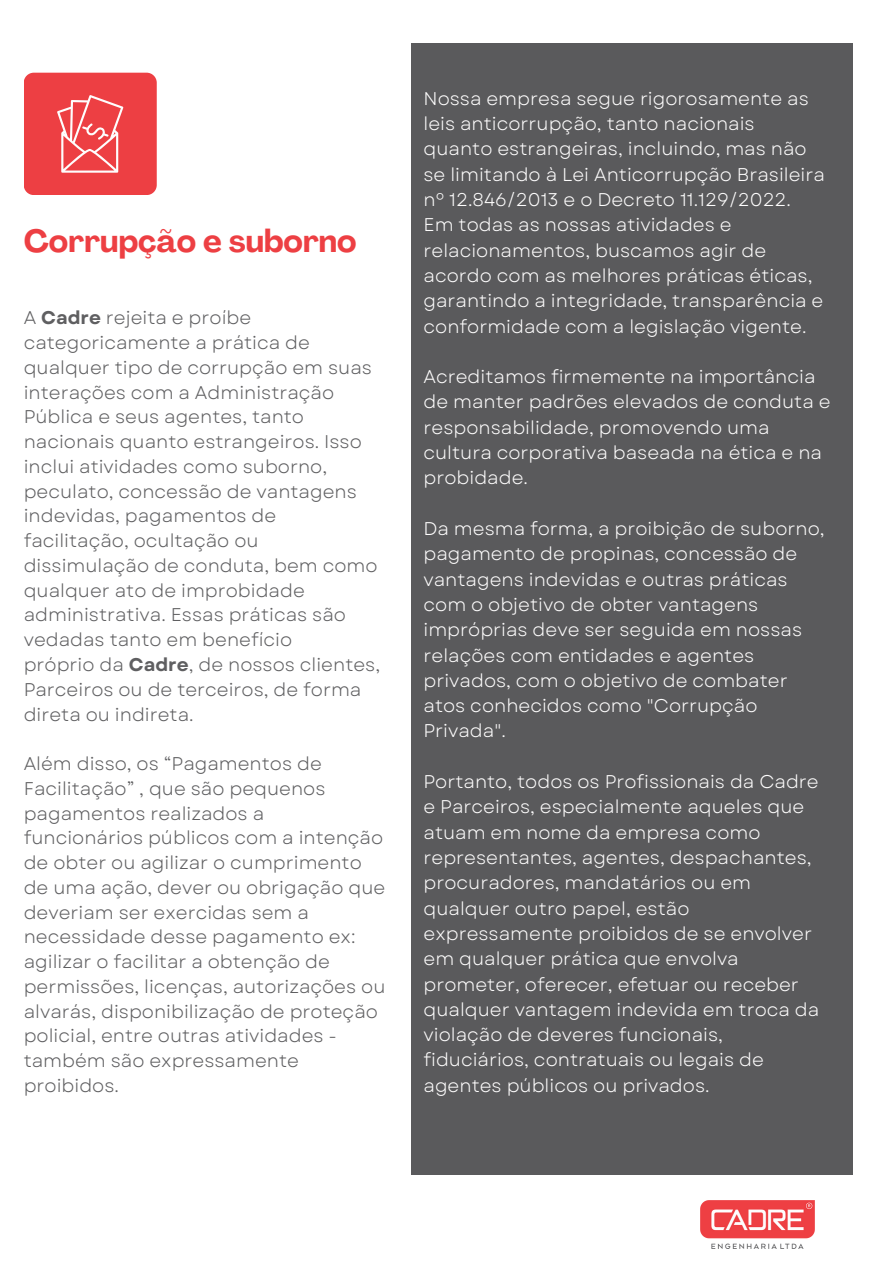
<style>
.page{position:relative;width:894px;height:1264px;background:#fff}
.page>*{position:absolute;margin:0;border:0;box-sizing:border-box;transform-origin:0 0}
.t1{font:700 31.5px "Agrandir";color:#ed3f43}
.t2{font:18.45px "Garet";color:#fefdfd}
.t3{font:18.45px/24.8px "Garet";color:#5f5f61}
.s1{font-weight:700}
</style>
<div class="page">
<div style="left:411px;top:43px;width:440px;height:1131px;background:#5a5a5c"></div>
<div style="left:24px;top:73px;width:133px;height:122px;background:#ed3f43;border-radius:10px"></div>
<svg style="left:57px;top:95px;width:66px;height:78px"></svg>
<img style="left:700px;top:1200px;width:113px;height:48px">
<p class="t1" style="left:24px;top:228px;width:334px">Corrupção e suborno</p>
<p class="t3" style="left:24px;top:305px;width:229px">A <span class="s1">Cadre</span> rejeita e proíbe</p>
<p class="t3" style="left:24px;top:330px;width:355px">categoricamente a prática de qualquer tipo de corrupção em suas interações com a Administração<br>Pública e seus agentes, tanto nacionais quanto estrangeiros. Isso inclui atividades como suborno, peculato, concessão de vantagens indevidas, pagamentos de facilitação, ocultação ou dissimulação de conduta, bem como qualquer ato de improbidade administrativa. Essas práticas são vedadas tanto em benefício</p>
<p class="t3" style="left:24px;top:652px;width:358px">próprio da <span class="s1">Cadre</span>, de nossos clientes,</p>
<p class="t3" style="left:24px;top:677px;width:339px">Parceiros ou de terceiros, de forma</p>
<p class="t3" style="left:24px;top:701px;width:171px">direta ou indireta.</p>
<p class="t3" style="left:24px;top:751px;width:363px">Além disso, os “Pagamentos de<br>Facilitação” , que são pequenos pagamentos realizados a funcionários públicos com a intenção de obter ou agilizar o cumprimento de uma ação, dever ou obrigação que deveriam ser exercidas sem a necessidade desse pagamento ex: agilizar o facilitar a obtenção de permissões, licenças, autorizações ou alvarás, disponibilização de proteção policial, entre outras atividades - também são expressamente proibidos.</p>
<p class="t2" style="left:423px;top:85px;width:386px">Nossa empresa segue rigorosamente as</p>
<h1 class="t2" style="left:423px;top:110px;width:332px">leis anticorrupção, tanto nacionais</h1>
<p class="t2" style="left:423px;top:136px;width:384px">quanto estrangeiras, incluindo, mas não</p>
<p class="t2" style="left:423px;top:161px;width:403px">se limitando à Lei Anticorrupção Brasileira</p>
<p class="t2" style="left:423px;top:186px;width:369px">nº 12.846/2013 e o Decreto 11.129/2022.</p>
<p class="t2" style="left:423px;top:211px;width:309px">Em todas as nossas atividades e</p>
<p class="t2" style="left:423px;top:237px;width:344px">relacionamentos, buscamos agir de</p>
<p class="t2" style="left:423px;top:262px;width:390px">acordo com as melhores práticas éticas,</p>
<p class="t2" style="left:423px;top:287px;width:401px">garantindo a integridade, transparência e</p>
<p class="t2" style="left:423px;top:313px;width:384px">conformidade com a legislação vigente.</p>
<p class="t2" style="left:423px;top:363px;width:393px">Acreditamos firmemente na importância</p>
<p class="t2" style="left:423px;top:389px;width:408px">de manter padrões elevados de conduta e</p>
<p class="t2" style="left:423px;top:414px;width:347px">responsabilidade, promovendo uma</p>
<p class="t2" style="left:423px;top:439px;width:400px">cultura corporativa baseada na ética e na</p>
<p class="t2" style="left:423px;top:464px;width:106px">probidade.</p>
<p class="t2" style="left:423px;top:515px;width:402px">Da mesma forma, a proibição de suborno,</p>
<p class="t2" style="left:423px;top:540px;width:375px">pagamento de propinas, concessão de</p>
<p class="t2" style="left:423px;top:566px;width:365px">vantagens indevidas e outras práticas</p>
<p class="t2" style="left:423px;top:591px;width:336px">com o objetivo de obter vantagens</p>
<p class="t2" style="left:423px;top:616px;width:380px">impróprias deve ser seguida em nossas</p>
<p class="t2" style="left:423px;top:641px;width:332px">relações com entidades e agentes</p>
<p class="t2" style="left:423px;top:667px;width:365px">privados, com o objetivo de combater</p>
<p class="t2" style="left:423px;top:692px;width:335px">atos conhecidos como "Corrupção</p>
<p class="t2" style="left:423px;top:717px;width:84px">Privada".</p>
<p class="t2" style="left:423px;top:768px;width:396px">Portanto, todos os Profissionais da Cadre</p>
<p class="t2" style="left:423px;top:793px;width:382px">e Parceiros, especialmente aqueles que</p>
<p class="t2" style="left:423px;top:819px;width:338px">atuam em nome da empresa como</p>
<p class="t2" style="left:423px;top:844px;width:389px">representantes, agentes, despachantes,</p>
<p class="t2" style="left:423px;top:869px;width:329px">procuradores, mandatários ou em</p>
<p class="t2" style="left:423px;top:894px;width:267px">qualquer outro papel, estão</p>
<p class="t2" style="left:423px;top:920px;width:390px">expressamente proibidos de se envolver</p>
<p class="t2" style="left:423px;top:945px;width:317px">em qualquer prática que envolva</p>
<p class="t2" style="left:423px;top:970px;width:377px">prometer, oferecer, efetuar ou receber</p>
<p class="t2" style="left:423px;top:996px;width:397px">qualquer vantagem indevida em troca da</p>
<p class="t2" style="left:423px;top:1021px;width:301px">violação de deveres funcionais,</p>
<p class="t2" style="left:423px;top:1046px;width:342px">fiduciários, contratuais ou legais de</p>
<p class="t2" style="left:423px;top:1071px;width:287px">agentes públicos ou privados.</p>
</div>
